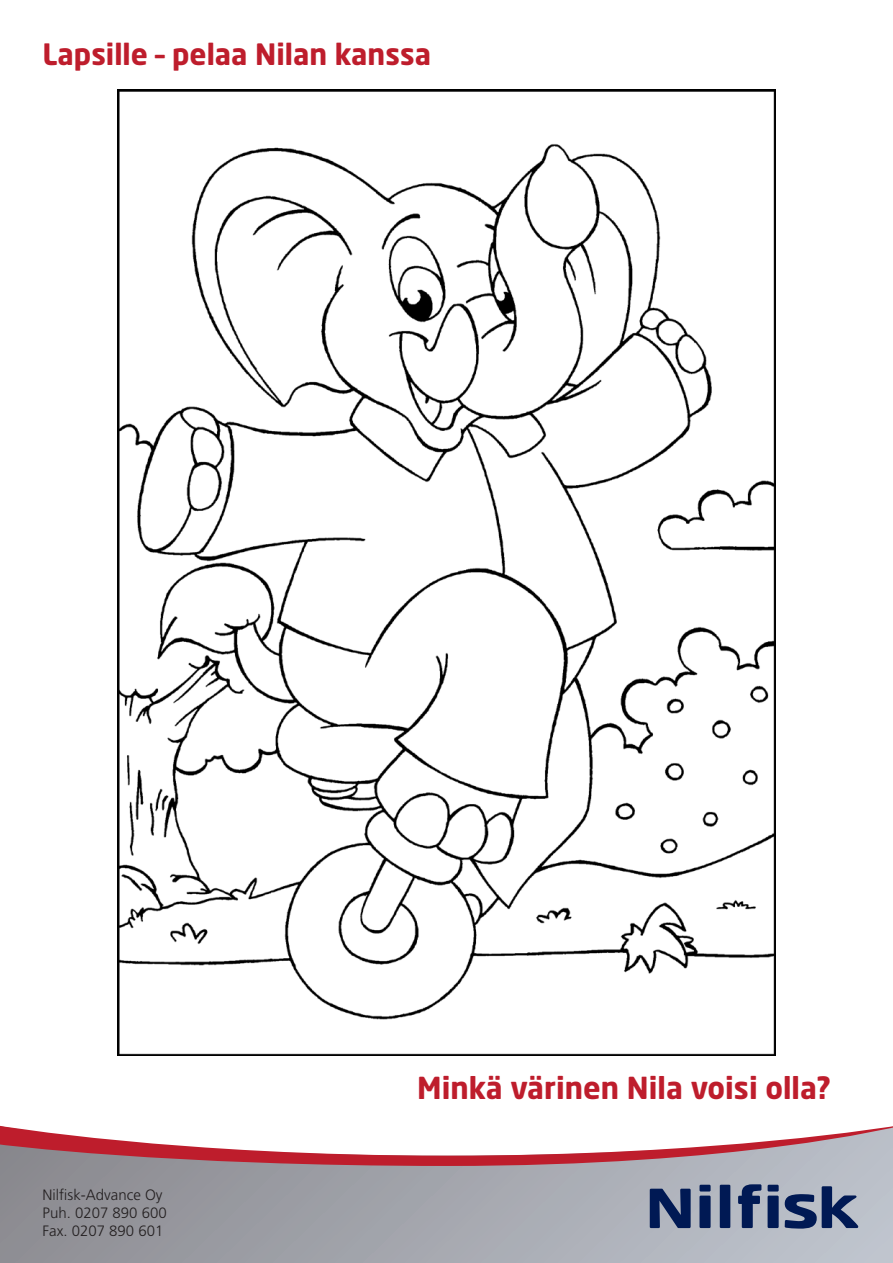
<style>
.page{position:relative;width:893px;height:1263px;background:#fff}
.page>*{position:absolute;margin:0;border:0;box-sizing:border-box;transform-origin:0 0}
.t1{font:700 30px "Neo Sans Std";color:#be1d2c}
.t2{font:700 29.1px "Neo Sans Std";color:#be1d2c}
.t3{font:300 15px/18px "Frutiger LT Std";color:#231f20}
</style>
<div class="page">
<img style="left:117px;top:89px;width:659px;height:967px">
<svg style="left:0;top:1166px;width:893px;height:97px;background:#a2a4ac"></svg>
<svg style="left:0;top:1126px;width:893px;height:40px"></svg>
<div style="left:720px;top:1185px;width:10px;height:43px;background:#001954"></div>
<svg style="left:650px;top:1189px;width:41px;height:39px;background:#364874"></svg>
<div style="left:699px;top:1195px;width:12px;height:33px;background:#001954"></div>
<div style="left:768px;top:1195px;width:11px;height:33px;background:#001954"></div>
<div style="left:699px;top:1185px;width:12px;height:6px;background:#001954"></div>
<div style="left:768px;top:1185px;width:11px;height:6px;background:#001954"></div>
<svg style="left:738px;top:1184px;width:23px;height:44px"></svg>
<svg style="left:785px;top:1186px;width:74px;height:43px;background:#5e6d8e"></svg>
<h2 class="t2" style="left:43px;top:35px;width:390px">Lapsille – pelaa Nilan kanssa</h2>
<p class="t3" style="left:43px;top:1186px;width:126px">Nilfisk-Advance Oy<br>Puh. 0207 890 600<br>Fax. 0207 890 601</p>
<p class="t1" style="left:417px;top:1068px;width:416px">Minkä värinen Nila voisi olla?</p>
</div>
